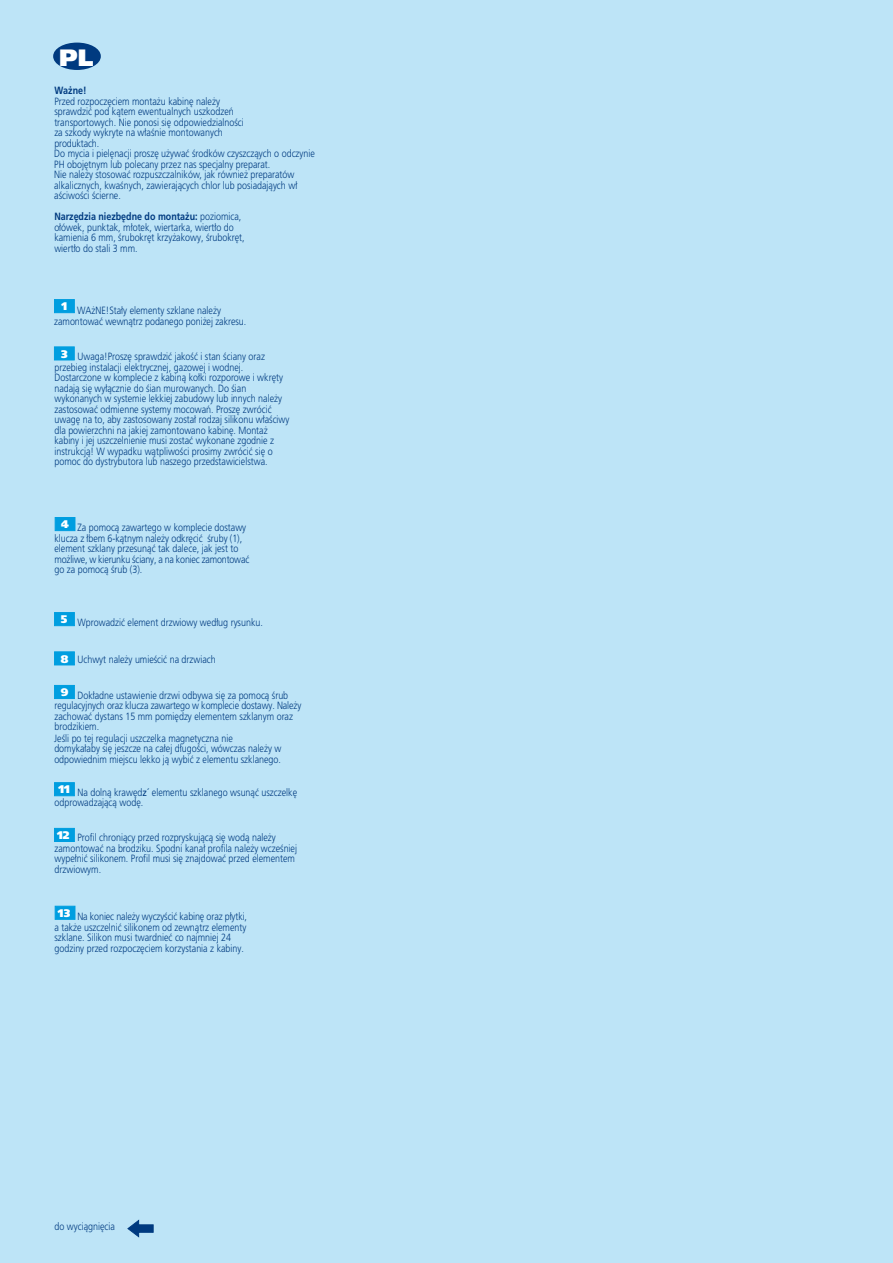
<style>
.page{position:relative;width:893px;height:1263px;background:#bde4f7}
.page>*{position:absolute;margin:0;border:0;box-sizing:border-box;transform-origin:0 0}
.t1{font:900 23.7px "Frutiger";color:#fff}
.t2{font:900 11.1px "Frutiger";color:#fff}
.t3{font:300 10.5px/10.5px "Pfrutiger";color:#003a80;scale:.85 1}
.t4{font:300 10.5px/10.5px "Frutiger";color:#003a80;scale:.85 1}
.t5{font:700 10.5px "Pfrutiger";color:#003a80;scale:.85 1}
.s1{font-family:"Pfrutiger"}
.s2{font-weight:700}
.s3{font-family:"Frutiger";font-weight:400}
</style>
<div class="page">
<svg style="left:127px;top:1219px;width:27px;height:19px"></svg>
<div style="left:54px;top:299px;width:21px;height:14px;background:#009ee0;border:1px solid #009ee0"></div>
<div style="left:55px;top:517px;width:20px;height:14px;background:#009ee0"></div>
<div style="left:55px;top:906px;width:20px;height:14px;background:#009ee0;border:1px solid #009ee0"></div>
<div style="left:54px;top:612px;width:21px;height:14px;background:#009ee0;border:1px solid #009ee0"></div>
<div style="left:54px;top:651px;width:21px;height:14px;background:#009ee0;border:1px solid #009ee0"></div>
<div style="left:54px;top:685px;width:21px;height:14px;background:#009ee0"></div>
<div style="left:54px;top:782px;width:21px;height:14px;background:#009ee0;border:1px solid #009ee0"></div>
<div style="left:54px;top:828px;width:21px;height:14px;background:#009ee0;border:1px solid #009ee0"></div>
<div style="left:54px;top:347px;width:21px;height:13px;background:#009ee0;border:1px solid #009ee0"></div>
<div style="left:54px;top:44px;width:46px;height:25px;background:#003a80;border-radius:50%"></div>
<div style="left:53px;top:43px;width:48px;height:27px;border:2px solid #003a80;border-radius:50%"></div>
<h1 class="t1" style="left:59px;top:43px;width:36px">PL</h1>
<p class="t5" style="left:54px;top:85px;width:39px">Wa˝ne!</p>
<p class="t3" style="left:54px;top:96px;width:224px">Przed rozpocz´ciem monta˝u kabin´ nale˝y sprawdziç pod kàtem ewentualnych uszkodzeƒ transportowych. Nie ponosi si´ odpowiedzialnoÊci za szkody wykryte na w∏aÊnie montowanych produktach.</p>
<p class="t4" style="left:54px;top:148px;width:308px">Do mycia i piel<span class="s1">´</span>nacji prosz<span class="s1">´</span> u<span class="s1">˝y</span>wa<span class="s1">ç Êr</span>odków czyszcz<span class="s1">à</span>ych o odczynie PH oboj<span class="s1">´t</span>nym lub polecany przez nas specjalny preparat.<br>Nie nale<span class="s1">˝y</span> stosowa<span class="s1">ç</span> rozpuszczalników, jak równie<span class="s1">˝</span> preparatów alkalicznych, kwa<span class="s1">Ên</span>ych, zawieraj<span class="s1">àc</span>ych chlor lub posiadaj<span class="s1">à</span>ych w<span class="s1">∏ aÊc</span>iwo<span class="s1">Êc</span>i <span class="s1">Êc</span>ierne.</p>
<p class="t3" style="left:54px;top:211px;width:226px"><span class="s2">Narz´dzia niezb´dne do monta˝u:</span> poziomica, o∏ówek, punktak, m∏otek, wiertarka, wiert∏o do kamienia 6 mm, Êrubokr´t krzy˝akowy, Êrubokr´t, wiert∏o do stali 3 mm.</p>
<p class="t2" style="left:62px;top:300px;width:7px">1</p>
<p class="t3" style="left:54px;top:306px;width:227px;text-align:center">WA˝NE!Sta∏y elementy szklane nale˝y zamontowaç wewnàtrz podanego poni˝ej zakresu.</p>
<p class="t2" style="left:61px;top:347px;width:8px">3</p>
<p class="t3" style="left:54px;top:362px;width:278px">przebieg instalacji elektrycznej, gazowej i wodnej.<br>Dostarczone w komplecie z kabinà ko∏ki rozporowe i wkr´ty nadajà si´ wy∏àcznie do Êian murowanych. Do Êian wykonanych w systemie lekkiej zabudowy lub innych nale˝y zastosowaç odmienne systemy mocowaƒ. Prosz´ zwróciç uwag´ na to, aby zastosowany zosta∏ rodzaj silikonu w∏aÊciwy dla powierzchni na jakiej zamontowano kabin´. Monta˝ kabiny i jej uszczelnienie musi zostaç wykonane zgodnie z instrukcjà! W wypadku wàtpliwoÊci prosimy zwróciç si´ o pomoc do dystrybutora lub naszego przedstawicielstwa.</p>
<p class="t3" style="left:78px;top:352px;width:222px">Uwaga!Prosz´ sprawdziç jakoÊç i stan Êciany oraz</p>
<p class="t2" style="left:61px;top:517px;width:9px">4</p>
<p class="t3" style="left:55px;top:522px;width:231px;text-indent:23px">Za pomocà zawartego w komplecie dostawy klucza z ∏bem 6-kàtnym nale˝y odkr´ciç Êruby (1), element szklany przesunàç tak dalece, jak jest to mo˝liwe, w kierunku Êciany, a na koniec zamontowaç go za pomocà Êrub (3).</p>
<p class="t2" style="left:61px;top:612px;width:8px">5</p>
<p class="t2" style="left:61px;top:652px;width:9px">8</p>
<p class="t2" style="left:61px;top:685px;width:9px">9</p>
<p class="t3" style="left:54px;top:733px;width:269px">JeÊli po tej regulacji uszczelka magnetyczna nie<br>domyka∏aby si´ jeszcze na ca∏ej d∏ugoÊci, wówczas nale˝y w odpowiednim miejscu lekko jà wybiç z elementu szklanego.</p>
<p class="t3" style="left:55px;top:787px;width:287px;text-indent:23px">Na dolnà kraw´d<span class="s3">z´</span> elementu szklanego wsunàç uszczelk´ odprowadzajàcà wod´.</p>
<p class="t3" style="left:55px;top:832px;width:287px;text-indent:23px">Profil chroniàcy przed rozpryskujàcà si´ wodà nale˝y zamontowaç na brodziku. Spodni kana∏ profila nale˝y wczeÊniej wype∏niç silikonem. Profil musi si´ znajdowaç przed elementem drzwiowym.</p>
<p class="t3" style="left:77px;top:618px;width:220px">Wprowadziç element drzwiowy wed∏ug rysunku.</p>
<p class="t3" style="left:77px;top:654px;width:164px">Uchwyt nale˝y umieÊciç na drzwiach</p>
<p class="t3" style="left:55px;top:690px;width:292px;text-indent:23px">Dok∏adne ustawienie drzwi odbywa si´ za pomocà Êrub regulacyjnych oraz klucza zawartego w komplecie dostawy. Nale˝y zachowaç dystans 15 mm pomi´dzy elementem szklanym oraz brodzikiem.</p>
<p class="t2" style="left:58px;top:783px;width:13px">11</p>
<p class="t2" style="left:57px;top:828px;width:14px">12</p>
<p class="t2" style="left:58px;top:906px;width:14px">13</p>
<p class="t3" style="left:55px;top:912px;width:228px;text-indent:23px">Na koniec nale˝y wyczyÊciç kabin´ oraz p∏ytki, a tak˝e uszczelniç silikonem od zewnàtrz elementy szklane. Silikon musi twardnieç co najmniej 24 godziny przed rozpocz´ciem korzystania z kabiny.</p>
<p class="t3" style="left:55px;top:1221px;width:73px">do wyciàgni´cia</p>
</div>
